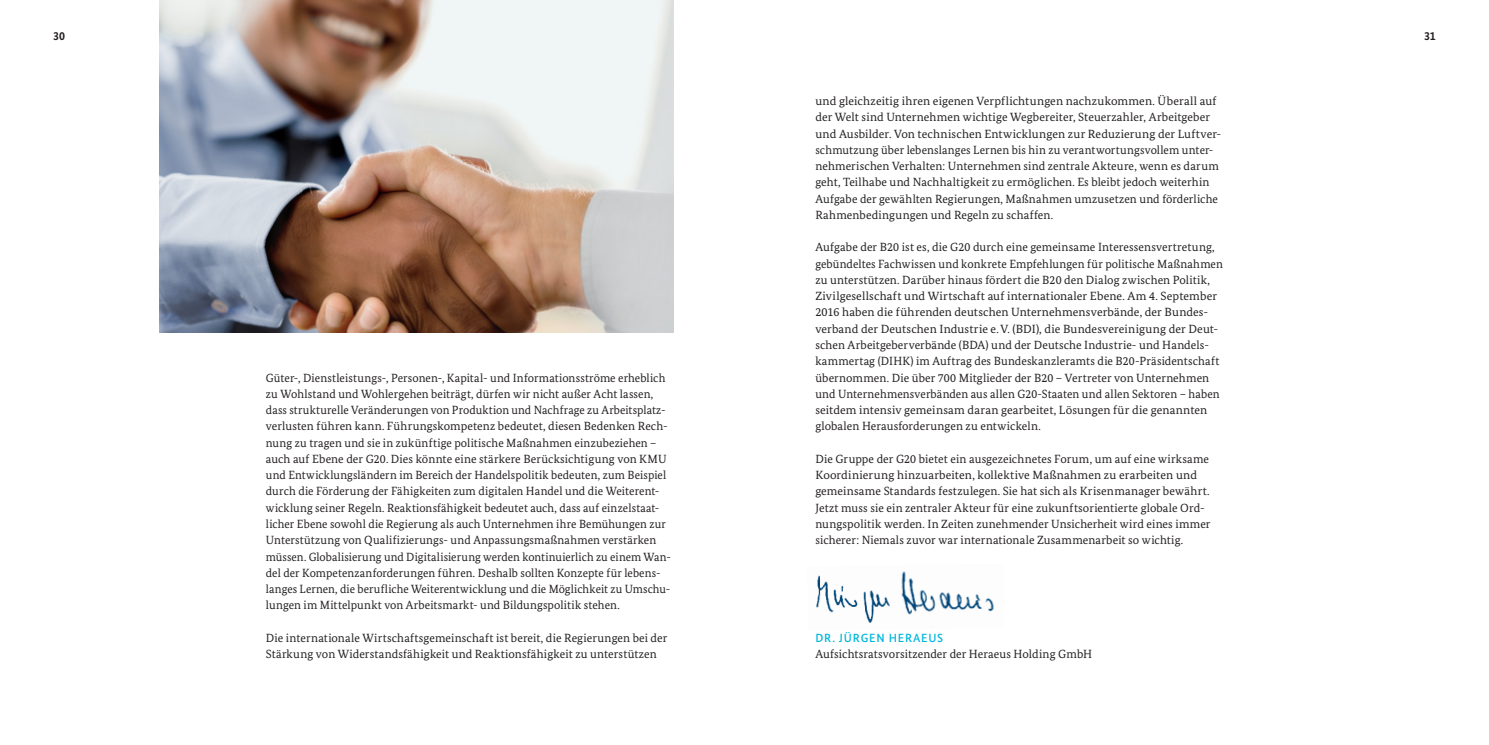
<style>
.page{position:relative;width:1489px;height:745px;background:#fff}
.page>*{position:absolute;margin:0;border:0;box-sizing:border-box;transform-origin:0 0}
.t1{font:11.88px/16.2px "Bundes Serif";letter-spacing:.01em;color:#231f20}
.t2{font:500 11.88px "Bundes Sans";letter-spacing:.07em;color:#00b8de}
.t3{font:700 11.88px "Bundes Sans";color:#231f20}
</style>
<div class="page">
<img style="left:816px;top:571px;width:178px;height:52px">
<img style="left:159px;top:0;width:514px;height:332px">
<p class="t3" style="left:53px;top:29px;width:14px">30</p>
<p class="t3" style="left:1423px;top:29px;width:13px">31</p>
<p class="t1" style="left:266px;top:369px;width:406px">Güter-, Dienstleistungs-, Personen-, Kapital- und Informationsströme erheblich zu Wohlstand und Wohlergehen beiträgt, dürfen wir nicht außer Acht lassen, dass strukturelle Veränderungen von Produktion und Nachfrage zu Arbeitsplatz&shy;verlusten führen kann. Führungskompetenz bedeutet, diesen Bedenken Rech&shy;nung zu tragen und sie in zukünftige politische Maßnahmen einzubeziehen – auch auf Ebene der G20. Dies könnte eine stärkere Berücksichtigung von KMU und Entwicklungsländern im Bereich der Handels politik bedeuten, zum Beispiel durch die Förderung der Fähigkeiten zum digi talen Handel und die Weiterent&shy;wicklung seiner Regeln. Reaktionsfähigkeit bedeutet auch, dass auf einzelstaat&shy;licher Ebene sowohl die Regierung als auch Unter nehmen ihre Bemühungen zur Unterstützung von Qualifizierungs- und Anpassungsmaßnahmen verstärken müssen. Globalisierung und Digitalisierung werden kon tinuierlich zu einem Wan&shy;del der Kompetenzanforderungen führen. Deshalb sollten Konzepte für lebens&shy;langes Lernen, die berufliche Weiterentwicklung und die Möglichkeit zu Umschu&shy;lungen im Mittelpunkt von Arbeitsmarkt- und Bildungspolitik stehen.</p>
<p class="t1" style="left:266px;top:629px;width:403px">Die internationale Wirtschaftsgemeinschaft ist bereit, die Regierungen bei der<br>Stärkung von Widerstandsfähigkeit und Reaktionsfähigkeit zu unterstützen</p>
<p class="t1" style="left:815px;top:93px;width:407px">und gleichzeitig ihren eigenen Verpflichtungen nachzukommen. Überall auf der Welt sind Unternehmen wichtige Wegbereiter, Steuerzahler, Arbeitgeber und Ausbilder. Von technischen Entwicklungen zur Reduzierung der Luftver&shy;schmutzung über lebenslanges Lernen bis hin zu verantwortungsvollem unter&shy;nehmerischen Verhalten: Unternehmen sind zentrale Akteure, wenn es darum geht, Teilhabe und Nachhaltigkeit zu ermöglichen. Es bleibt jedoch weiterhin Aufgabe der gewählten Regierungen, Maßnahmen umzusetzen und förderliche Rahmenbedingungen und Regeln zu schaffen.</p>
<p class="t1" style="left:815px;top:239px;width:409px">Aufgabe der B20 ist es, die G20 durch eine gemeinsame Interessensvertretung, gebündeltes Fachwissen und konkrete Empfehlungen für politische Maßnahmen zu unterstützen. Darüber hinaus fördert die B20 den Dialog zwischen Politik, Zivilgesellschaft und Wirtschaft auf internationaler Ebene. Am 4. September 2016 haben die führenden deutschen Unternehmensverbände, der Bundes&shy;verband der Deutschen Industrie e. V. (BDI), die Bundesvereinigung der Deut&shy;schen Arbeitgeberverbände (BDA) und der Deutsche Industrie- und Handels&shy;kammertag (DIHK) im Auftrag des Bundeskanzleramts die B20-Präsidentschaft übernommen. Die über 700 Mitglieder der B20 – Vertreter von Unternehmen und Unternehmensverbänden aus allen G20-Staaten und allen Sektoren – haben seitdem intensiv gemeinsam daran gearbeitet, Lösungen für die genannten globalen Herausforderungen zu entwickeln.</p>
<p class="t1" style="left:815px;top:450px;width:396px">Die Gruppe der G20 bietet ein ausgezeichnetes Forum, um auf eine wirksame Koordinierung hinzuarbeiten, kollektive Maßnahmen zu erarbeiten und gemeinsame Standards festzulegen. Sie hat sich als Krisenmanager bewährt.<br>Jetzt muss sie ein zentraler Akteur für eine zukunftsorientierte globale Ord&shy;nungspolitik werden. In Zeiten zunehmender Unsicherheit wird eines immer sicherer: Niemals zuvor war internationale Zusammenarbeit so wichtig.</p>
<p class="t2" style="left:815px;top:630px;width:129px">DR. JÜRGEN HERAEUS</p>
<p class="t1" style="left:815px;top:645px;width:278px">Aufsichtsratsvorsitzender der Heraeus Holding GmbH</p>
</div>
